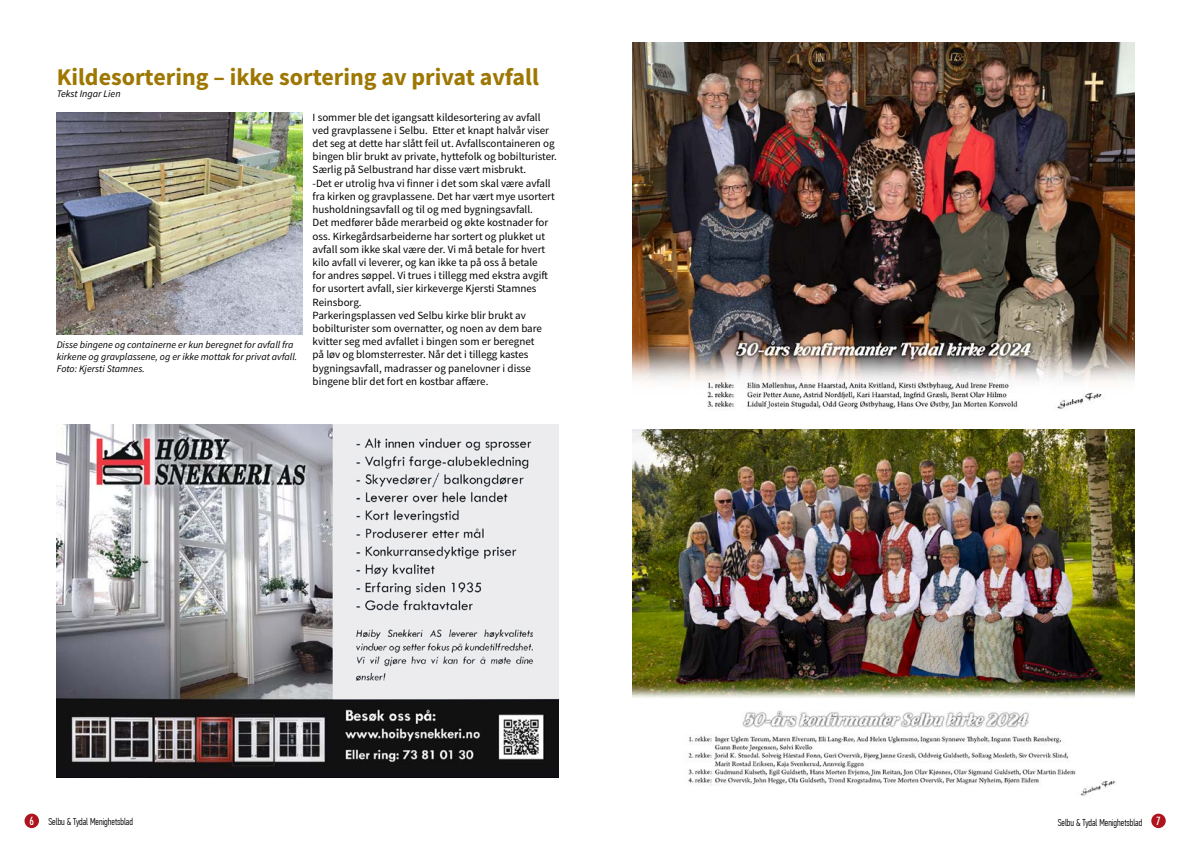
<style>
.page{position:relative;width:1191px;height:842px;background:#fff}
.page>*{position:absolute;margin:0;border:0;box-sizing:border-box;transform-origin:0 0}
.t1{font:700 24px "Source Sans Pro";color:#9e7702}
.t2{font:11px/13.2px "Source Sans Pro";color:#000}
.t3{font:500 condensed 11px "Futura";color:#fff}
.t4{font:italic 10px/12px "Source Sans Pro";color:#000}
.t5{font:300 10px "PF Din Text Comp Pro";color:#000}
</style>
<div class="page">
<div style="left:25px;top:814px;width:14px;height:14px;background:#af131d;border-radius:50%"></div>
<div style="left:1151px;top:814px;width:14px;height:14px;background:#af131d;border-radius:50%"></div>
<img style="left:57px;top:424px;width:501px;height:354px">
<img style="left:57px;top:112px;width:246px;height:222px">
<img style="left:632px;top:43px;width:502px;height:367px">
<img style="left:632px;top:430px;width:502px;height:366px">
<h1 class="t1" style="left:57px;top:61px;width:484px">Kildesortering – ikke sortering av privat avfall</h1>
<p class="t4" style="left:57px;top:87px;width:65px">Tekst Ingar Lien</p>
<p class="t4" style="left:57px;top:338px;width:242px">Disse bingene og containerne er kun beregnet for avfall fra kirkene og gravplassene, og er ikke mottak for privat avfall.<br>Foto: Kjersti Stamnes.</p>
<p class="t2" style="left:313px;top:110px;width:246px">I sommer ble det igangsatt kildesortering av avfall ved gravplassene i Selbu. Etter et knapt halvår viser det seg at dette har slått feil ut. Avfallscontaineren og bingen blir brukt av private, hyttefolk og bobilturister.<br>Særlig på Selbustrand har disse vært misbrukt.<br>-Det er utrolig hva vi finner i det som skal være avfall fra kirken og gravplassene. Det har vært mye usortert husholdningsavfall og til og med bygningsavfall.<br>Det medfører både merarbeid og økte kostnader for oss. Kirkegårdsarbeiderne har sortert og plukket ut avfall som ikke skal være der. Vi må betale for hvert kilo avfall vi leverer, og kan ikke ta på oss å betale<br>for andres søppel. Vi trues i tillegg med ekstra avgift for usortert avfall, sier kirkeverge Kjersti Stamnes Reinsborg.<br>Parkeringsplassen ved Selbu kirke blir brukt av bobilturister som overnatter, og noen av dem bare kvitter seg med avfallet i bingen som er beregnet<br>på løv og blomsterrester. Når det i tillegg kastes bygningsavfall, madrasser og panelovner i disse bingene blir det fort en kostbar affære.</p>
<p class="t3" style="left:29px;top:814px;width:6px">6</p>
<p class="t5" style="left:48px;top:815px;width:86px">Selbu &amp; Tydal Menighetsblad</p>
<p class="t5" style="left:1057px;top:817px;width:86px">Selbu &amp; Tydal Menighetsblad</p>
<p class="t3" style="left:1156px;top:814px;width:6px">7</p>
</div>
